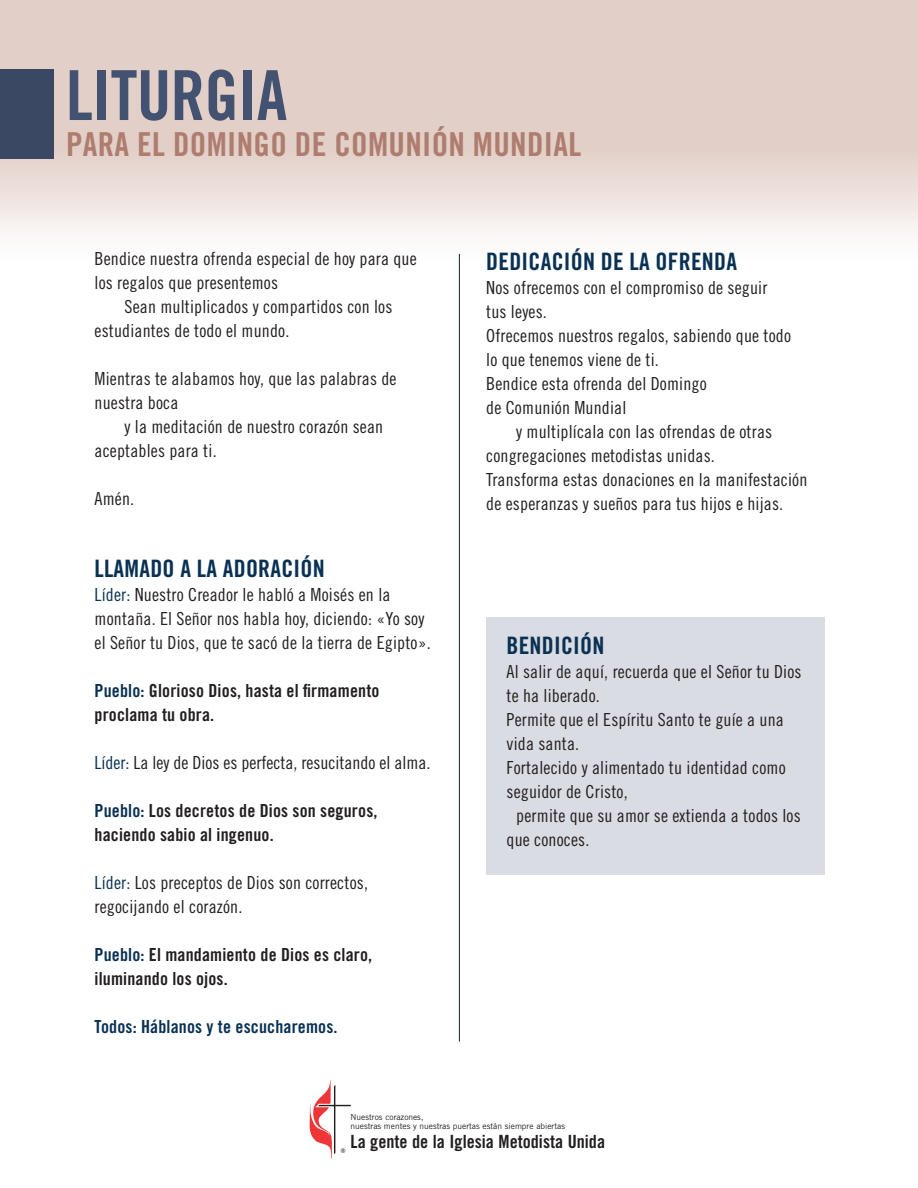
<style>
.page{position:relative;width:918px;height:1188px;background:#fff}
.page>*{position:absolute;margin:0;border:0;box-sizing:border-box;transform-origin:0 0}
.t1{font:69px "Trade Gothic LT Std Bd Cn 20";letter-spacing:-.01em;color:#435270}
.t2{font:33px "Trade Gothic LT Std Bd Cn 20";letter-spacing:.01em;color:#ae7d6f}
._2020_KIT_Body_Text{font:24px "Trade Gothic LT Std Bd Cn 20";letter-spacing:.01em;color:#093153}
.t3{font:18.15px "Trade Gothic Bold Cond Twenty";color:#231f20}
._2020_KIT_Body_Text-2{font:18px/24px "Trade Gothic LT Std Cn 18";letter-spacing:.01em;color:#231f20}
._2020_KIT_Body_Text-3{font:18px/24px "Trade Gothic LT Std Bd Cn 20";letter-spacing:.01em;color:#231f20}
._2020_KIT_Body_Text-4{font:18px "Trade Gothic LT Std Bd Cn 20";letter-spacing:.01em;color:#093153}
.t4{font:8.4px/9px "Trade Gothic LT Std";color:#231f20}
.s1{color:#093153}
</style>
<div class="page">
<div style="left:486px;top:617px;width:338px;height:258px;background:#dadce3"></div>
<svg style="left:310px;top:1080px;width:41px;height:78px"></svg>
<div style="left:0;top:0;width:918px;height:274px;background:#e2cfc7"></div>
<div style="left:0;top:147px;width:918px;height:127px;background:linear-gradient(to bottom,#e2cfc7,#fff)"></div>
<hr style="left:459px;top:254px;width:1px;height:788px;background:#042646">
<div style="left:0;top:69px;width:54px;height:90px;background:#3a4864"></div>
<p class="t1" style="left:66px;top:54px;width:223px">LITURGIA</p>
<p class="t2" style="left:66px;top:124px;width:517px">PARA EL DOMINGO DE COMUNIÓN MUNDIAL</p>
<p class="_2020_KIT_Body_Text-2" style="left:94px;top:247px;width:324px">Bendice nuestra ofrenda especial de hoy para que los regalos que presentemos</p>
<p class="_2020_KIT_Body_Text-2" style="left:94px;top:295px;width:299px;text-indent:30px">Sean multiplicados y compartidos con los estudiantes de todo el mundo.</p>
<p class="_2020_KIT_Body_Text-2" style="left:94px;top:367px;width:304px">Mientras te alabamos hoy, que las palabras de nuestra boca</p>
<p class="_2020_KIT_Body_Text-2" style="left:94px;top:415px;width:290px;text-indent:30px">y la meditación de nuestro corazón sean aceptables para ti.</p>
<p class="_2020_KIT_Body_Text-2" style="left:94px;top:487px;width:41px">Amén.</p>
<p class="_2020_KIT_Body_Text" style="left:94px;top:554px;width:232px">LLAMADO A LA ADORACIÓN</p>
<p class="_2020_KIT_Body_Text-2" style="left:94px;top:583px;width:338px"><span class="s1">Líder:</span> Nuestro Creador le habló a Moisés en la montaña. El Señor nos habla hoy, diciendo: «Yo soy el Señor tu Dios, que te sacó de la tierra de Egipto».</p>
<p class="_2020_KIT_Body_Text-3" style="left:94px;top:679px;width:287px"><span class="s1">Pueblo:</span> Glorioso Dios, hasta el firmamento proclama tu obra.</p>
<p class="_2020_KIT_Body_Text-2" style="left:94px;top:751px;width:337px"><span class="s1">Líder:</span> La ley de Dios es perfecta, resucitando el alma.</p>
<p class="_2020_KIT_Body_Text-3" style="left:94px;top:799px;width:285px"><span class="s1">Pueblo:</span> Los decretos de Dios son seguros, haciendo sabio al ingenuo.</p>
<p class="_2020_KIT_Body_Text-2" style="left:94px;top:871px;width:275px"><span class="s1">Líder:</span> Los preceptos de Dios son correctos, regocijando el corazón.</p>
<p class="_2020_KIT_Body_Text-3" style="left:94px;top:943px;width:279px"><span class="s1">Pueblo:</span> El mandamiento de Dios es claro, iluminando los ojos.</p>
<p class="_2020_KIT_Body_Text-4" style="left:94px;top:1016px;width:245px">Todos: Háblanos y te escucharemos.</p>
<p class="_2020_KIT_Body_Text" style="left:486px;top:247px;width:252px">DEDICACIÓN DE LA OFRENDA</p>
<p class="_2020_KIT_Body_Text-2" style="left:486px;top:275px;width:283px">Nos ofrecemos con el compromiso de seguir</p>
<p class="_2020_KIT_Body_Text-2" style="left:486px;top:299px;width:62px">tus leyes.</p>
<p class="_2020_KIT_Body_Text-2" style="left:486px;top:323px;width:306px">Ofrecemos nuestros regalos, sabiendo que todo</p>
<p class="_2020_KIT_Body_Text-2" style="left:486px;top:347px;width:174px">lo que tenemos viene de ti.</p>
<p class="_2020_KIT_Body_Text-2" style="left:486px;top:371px;width:222px">Bendice esta ofrenda del Domingo</p>
<p class="_2020_KIT_Body_Text-2" style="left:486px;top:395px;width:142px">de Comunión Mundial</p>
<p class="_2020_KIT_Body_Text-2" style="left:486px;top:419px;width:287px;text-indent:30px">y multiplícala con las ofrendas de otras congregaciones metodistas unidas.</p>
<p class="_2020_KIT_Body_Text-2" style="left:486px;top:467px;width:323px">Transforma estas donaciones en la manifestación de esperanzas y sueños para tus hijos e hijas.</p>
<p class="_2020_KIT_Body_Text" style="left:507px;top:631px;width:99px">BENDICIÓN</p>
<p class="_2020_KIT_Body_Text-2" style="left:507px;top:659px;width:297px">Al salir de aquí, recuerda que el Señor tu Dios te ha liberado.</p>
<p class="_2020_KIT_Body_Text-2" style="left:507px;top:707px;width:279px">Permite que el Espíritu Santo te guíe a una vida santa.</p>
<p class="_2020_KIT_Body_Text-2" style="left:507px;top:755px;width:281px">Fortalecido y alimentado tu identidad como seguidor de Cristo,</p>
<p class="_2020_KIT_Body_Text-2" style="left:507px;top:803px;width:296px;text-indent:10px">permite que su amor se extienda a todos los que conoces.</p>
<p class="t4" style="left:351px;top:1113px;width:216px">Nuestros corazones,<br>nuestras mentes y nuestras puertas están siempre abiertas</p>
<p class="t3" style="left:351px;top:1130px;width:256px">La gente de la Iglesia Metodista Unida</p>
</div>
